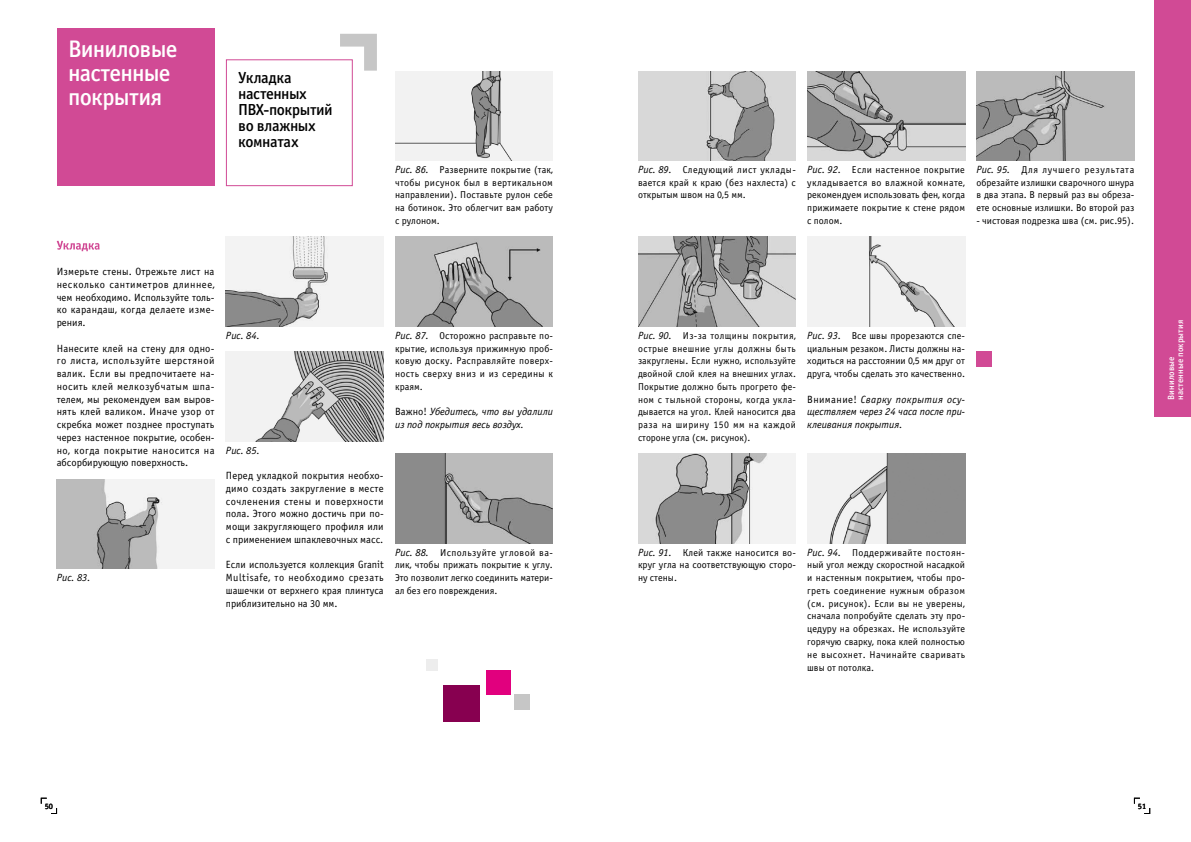
<style>
.page{position:relative;width:1191px;height:842px;background:#fff}
.page>*{position:absolute;margin:0;border:0;box-sizing:border-box;transform-origin:0 0}
.t1{font:24px/24px "Officina Sans Medium ITC";letter-spacing:-.03em;color:#fff}
.t2{font:16px/16px "Officina Sans Medium ITC";letter-spacing:-.03em;color:#000}
.t3{font:10.5px/12.8px "Officina Sans Book ITC";color:#000;text-align:justify}
.t4{font:italic 10.5px/12.8px "Officina Sans Book ITC";color:#000}
.t5{font:10px/12.8px "Officina Sans Book ITC";color:#000;text-align:justify}
.t6{font:9px/9px "Officina Sans Medium ITC";letter-spacing:.01em;color:#fff}
.t7{font:8px "Officina Sans Medium ITC";color:#000}
.s1{font-style:italic;font-size:10.5px}
.s2{font-style:normal}
</style>
<div class="page">
<svg style="left:41px;top:798px;width:16px;height:16px"></svg>
<svg style="left:1134px;top:798px;width:16px;height:16px"></svg>
<div style="left:57px;top:28px;width:157px;height:158px;background:#d14a95"></div>
<div style="left:226px;top:59px;width:127px;height:127px;border:1px solid #d14a95"></div>
<svg style="left:340px;top:34px;width:37px;height:37px"></svg>
<svg style="left:57px;top:241px;width:43px;height:10px"></svg>
<img style="left:57px;top:479px;width:157px;height:90px">
<img style="left:226px;top:237px;width:158px;height:89px">
<img style="left:226px;top:352px;width:158px;height:89px">
<img style="left:395px;top:71px;width:158px;height:89px">
<img style="left:395px;top:237px;width:158px;height:89px">
<img style="left:395px;top:454px;width:158px;height:89px">
<img style="left:638px;top:71px;width:158px;height:89px">
<img style="left:638px;top:237px;width:158px;height:89px">
<img style="left:638px;top:454px;width:158px;height:89px">
<img style="left:807px;top:71px;width:158px;height:89px">
<img style="left:807px;top:237px;width:158px;height:89px">
<img style="left:807px;top:454px;width:158px;height:89px">
<img style="left:976px;top:71px;width:158px;height:89px">
<div style="left:443px;top:685px;width:37px;height:36px;background:#870050"></div>
<div style="left:486px;top:670px;width:24px;height:24px;background:#e1007e"></div>
<div style="left:514px;top:694px;width:16px;height:16px;background:#c6c6c6"></div>
<div style="left:426px;top:659px;width:11px;height:11px;background:#ededed"></div>
<div style="left:976px;top:351px;width:16px;height:16px;background:#d14a95"></div>
<div style="left:1154px;top:0;width:37px;height:417px;background:#d14a95"></div>
<h1 class="t1" style="left:68px;top:37px;width:111px">Виниловые настенные покрытия</h1>
<h2 class="t2" style="left:238px;top:70px;width:96px">Укладка настенных<br>ПВХ-покрытий во влажных комнатах</h2>
<p class="t5" style="left:395px;top:163px;width:159px"><span class="s1">Рис. 86.</span> Разверните покрытие (так, чтобы рисунок был в вертикальном направлении). Поставьте рулон себе на ботинок. Это облегчит вам работу с рулоном.</p>
<p class="t3" style="left:57px;top:265px;width:159px">Измерьте стены. Отрежьте лист на несколько сантиметров длиннее, чем необходимо. Используйте толь&shy;ко карандаш, когда делаете изме&shy;рения.</p>
<p class="t3" style="left:57px;top:342px;width:159px">Нанесите клей на стену для одно&shy;го листа, используйте шерстяной валик. Если вы предпочитаете на&shy;носить клей мелкозубчатым шпа&shy;телем, мы рекомендуем вам выров&shy;нять клей валиком. Иначе узор от скребка может позднее проступать через настенное покрытие, особен&shy;но, когда покрытие наносится на абсорбирующую поверхность.</p>
<p class="t4" style="left:57px;top:571px;width:35px">Рис. 83.</p>
<p class="t4" style="left:226px;top:329px;width:35px">Рис. 84.</p>
<p class="t4" style="left:226px;top:444px;width:35px">Рис. 85.</p>
<p class="t3" style="left:226px;top:469px;width:159px">Перед укладкой покрытия необхо&shy;димо создать закругление в месте сочленения стены и поверхности пола. Этого можно достичь при по&shy;мощи закругляющего профиля или с применением шпаклевочных масс.</p>
<p class="t3" style="left:226px;top:558px;width:159px">Если используется коллекция Granit Multisafe, то необходимо срезать шашечки от верхнего края плинтуса приблизительно на 30 мм.</p>
<p class="t5" style="left:395px;top:329px;width:159px"><span class="s1">Рис. 87.</span> Осторожно расправьте по&shy;крытие, используя прижимную проб&shy;ковую доску. Расправляйте поверх&shy;ность сверху вниз и из середины к краям.</p>
<p class="t4" style="left:395px;top:406px;width:159px"><span class="s2">Важно!</span> Убедитесь, что вы удалили из под покрытия весь воздух.</p>
<p class="t5" style="left:395px;top:546px;width:159px"><span class="s1">Рис. 88.</span> Используйте угловой ва&shy;лик, чтобы прижать покрытие к углу.<br>Это позволит легко соединить матери&shy;ал без его повреждения.</p>
<p class="t5" style="left:638px;top:163px;width:159px"><span class="s1">Рис. 89.</span> Следующий лист уклады&shy;вается край к краю (без нахлеста) с открытым швом на 0,5 мм.</p>
<p class="t5" style="left:807px;top:163px;width:159px"><span class="s1">Рис. 92.</span> Если настенное покрытие укладывается во влажной комнате, рекомендуем использовать фен, когда прижимаете покрытие к стене рядом с полом.</p>
<p class="t5" style="left:976px;top:163px;width:159px"><span class="s1">Рис. 95.</span> Для лучшего результата обрезайте излишки сварочного шнура в два этапа. В первый раз вы обреза&shy;ете основные излишки. Во второй раз</p>
<p class="t5" style="left:976px;top:214px;width:159px">- чистовая подрезка шва (см. рис.95).</p>
<p class="t5" style="left:638px;top:329px;width:159px"><span class="s1">Рис. 90.</span> Из-за толщины покрытия, острые внешние углы должны быть закруглены. Если нужно, используйте двойной слой клея на внешних углах.<br>Покрытие должно быть прогрето фе&shy;ном с тыльной стороны, когда укла&shy;дывается на угол. Клей наносится два раза на ширину 150 мм на каждой стороне угла (см. рисунок).</p>
<p class="t5" style="left:807px;top:329px;width:159px"><span class="s1">Рис. 93.</span> Все швы прорезаются спе&shy;циальным резаком. Листы должны на&shy;ходиться на расстоянии 0,5 мм друг от друга, чтобы сделать это качественно.</p>
<p class="t4" style="left:807px;top:393px;width:159px;text-align:justify"><span class="s2">Внимание!</span> Сварку покрытия осу&shy;ществляем через 24 часа после при&shy;клеивания покрытия.</p>
<p class="t6" style="left:1166px;top:400px;width:81px;rotate:-90deg">Виниловые настенные покрытия</p>
<p class="t5" style="left:638px;top:546px;width:159px"><span class="s1">Рис. 91.</span> Клей также наносится во&shy;круг угла на соответствующую сторо&shy;ну стены.</p>
<p class="t5" style="left:807px;top:546px;width:159px"><span class="s1">Рис. 94.</span> Поддерживайте постоян&shy;ный угол между скоростной насадкой и настенным покрытием, чтобы про&shy;греть соединение нужным образом (см. рисунок). Если вы не уверены, сначала попробуйте сделать эту про&shy;цедуру на обрезках. Не используйте горячую сварку, пока клей полностью не высохнет. Начинайте сваривать швы от потолка.</p>
<p class="t7" style="left:45px;top:801px;width:10px">50</p>
<p class="t7" style="left:1138px;top:801px;width:10px">51</p>
</div>
